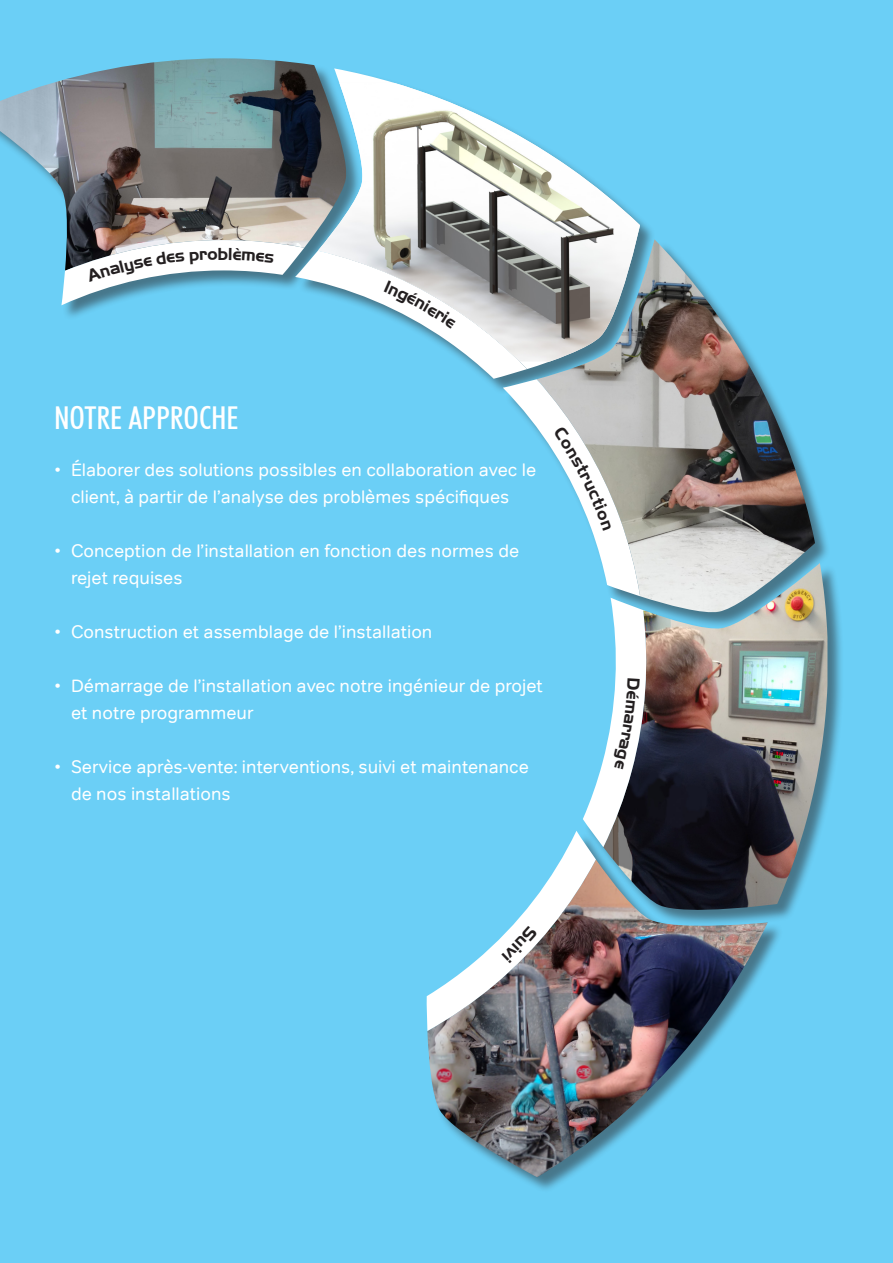
<style>
.page{position:relative;width:893px;height:1263px;background:#6bcff6}
.page>*{position:absolute;margin:0;border:0;box-sizing:border-box;transform-origin:0 0}
.t1{font:500 condensed 31.5px "Futura BT";color:#fff}
.t2{font:18px/27px "Tondo";color:#fff}
.t3{font:700 18px "Handel Got D";color:#231f20}
</style>
<div class="page">
<img style="left:0;top:58px;width:318px;height:182px">
<div style="left:297px;top:69px;width:359px;height:326px;background:#231f20;opacity:.5"></div>
<svg style="left:318px;top:68px;width:322px;height:15px"></svg>
<img style="left:318px;top:83px;width:322px;height:157px">
<div style="left:505px;top:241px;width:326px;height:388px;background:#231f20;opacity:.5"></div>
<img style="left:537px;top:239px;width:278px;height:324px">
<div style="left:584px;top:565px;width:260px;height:361px;background:#231f20;opacity:.5"></div>
<img style="left:649px;top:563px;width:178px;height:353px">
<div style="left:427px;top:832px;width:357px;height:361px;background:#231f20;opacity:.5"></div>
<img style="left:427px;top:859px;width:341px;height:318px">
<svg style="left:61px;top:240px;width:588px;height:791px"></svg>
<p class="t3" style="left:218px;top:243px;width:12px">b</p>
<p class="t1" style="left:54px;top:399px;width:186px">NOTRE APPROCHE</p>
<p class="t2" style="left:54px;top:456px;width:484px;text-align:center">• Élaborer des solutions possibles en collaboration avec le client, à partir de l’analyse des problèmes spécifiques</p>
<p class="t2" style="left:71px;top:537px;width:450px;text-indent:-17px">• Conception de l’installation en fonction des normes de rejet requises</p>
<p class="t2" style="left:54px;top:618px;width:380px">• Construction et assemblage de l’installation</p>
<p class="t2" style="left:71px;top:672px;width:473px;text-indent:-17px">• Démarrage de l’installation avec notre ingénieur de projet et notre programmeur</p>
<p class="t2" style="left:71px;top:753px;width:459px;text-indent:-17px">• Service après-vente: interventions, suivi et maintenance de nos installations</p>
</div>
